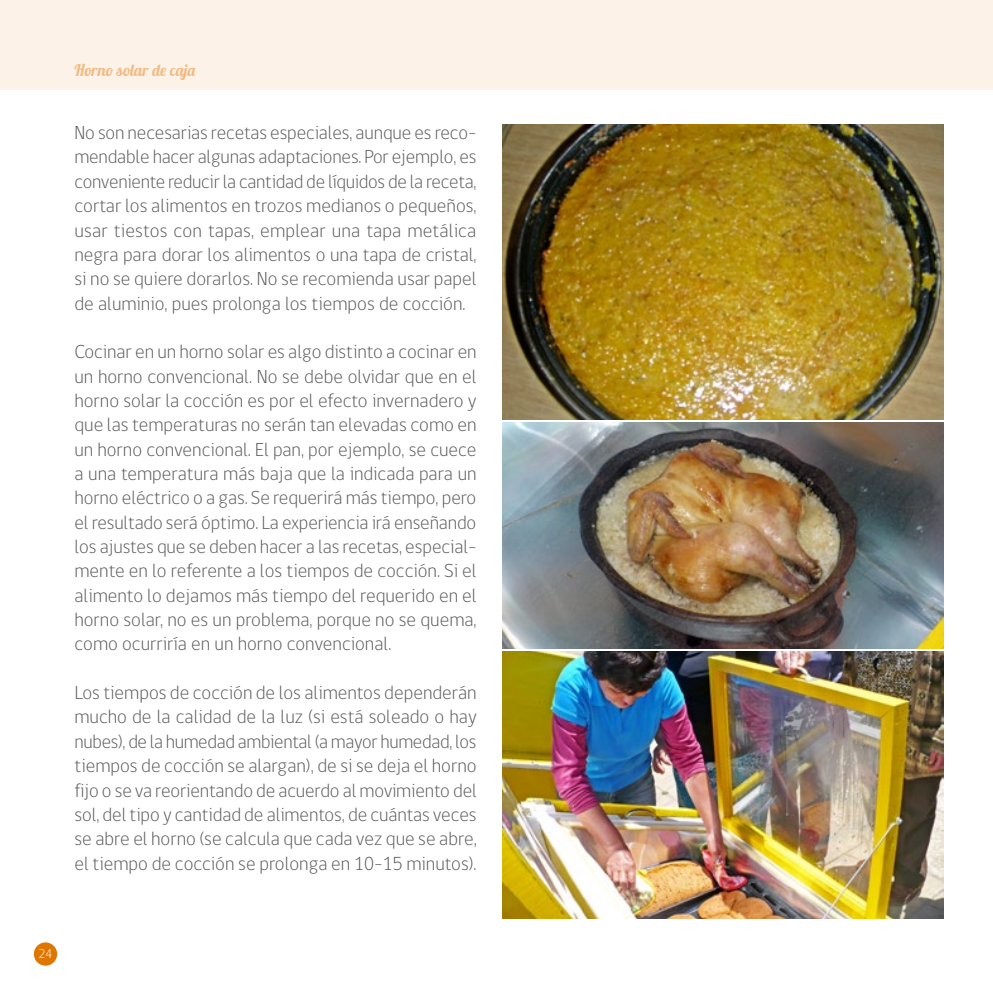
<style>
.page{position:relative;width:993px;height:993px;background:#fff}
.page>*{position:absolute;margin:0;border:0;box-sizing:border-box;transform-origin:0 0}
.t1{font:300 19.25px/24.3px "gob CL";color:#58585a;text-align:justify}
.t2{font:16.28px "Lobster 1.3";color:#f1bb85}
.t3{font:300 13.12px "gob CL";color:#fff}
</style>
<div class="page">
<div style="left:0;top:0;width:992px;height:89px;background:#fdf2e7"></div>
<div style="left:34px;top:942px;width:23px;height:23px;background:#df7602;border-radius:50%"></div>
<img style="left:502px;top:124px;width:441px;height:295px">
<img style="left:502px;top:651px;width:441px;height:267px">
<img style="left:502px;top:422px;width:441px;height:226px">
<p class="t2" style="left:74px;top:60px;width:123px">Horno solar de caja</p>
<p class="t1" style="left:74px;top:121px;width:403px">No son necesarias recetas especiales, aunque es reco&shy;mendable hacer algunas adaptaciones. Por ejemplo, es conveniente reducir la cantidad de líquidos de la receta, cortar los alimentos en trozos medianos o pequeños, usar tiestos con tapas, emplear una tapa metálica negra para dorar los alimentos o una tapa de cristal, si no se quiere dorarlos. No se recomienda usar papel de aluminio, pues prolonga los tiempos de cocción.</p>
<p class="t1" style="left:74px;top:340px;width:403px">Cocinar en un horno solar es algo distinto a cocinar en un horno convencional. No se debe olvidar que en el horno solar la cocción es por el efecto invernadero y que las temperaturas no serán tan elevadas como en un horno convencional. El pan, por ejemplo, se cuece a una temperatura más baja que la indicada para un horno eléctrico o a gas. Se requerirá más tiempo, pero el resultado será óptimo. La experiencia irá enseñando los ajustes que se deben hacer a las recetas, especial&shy;mente en lo referente a los tiempos de cocción. Si el alimento lo dejamos más tiempo del requerido en el horno solar, no es un problema, porque no se quema, como ocurriría en un horno convencional.</p>
<p class="t1" style="left:74px;top:680px;width:404px">Los tiempos de cocción de los alimentos dependerán mucho de la calidad de la luz (si está soleado o hay nubes), de la humedad ambiental (a mayor humedad, los tiempos de cocción se alargan), de si se deja el horno fijo o se va reorientando de acuerdo al movimiento del sol, del tipo y cantidad de alimentos, de cuántas veces se abre el horno (se calcula que cada vez que se abre, el tiempo de cocción se prolonga en 10-15 minutos).</p>
<p class="t3" style="left:38px;top:944px;width:15px">24</p>
</div>
